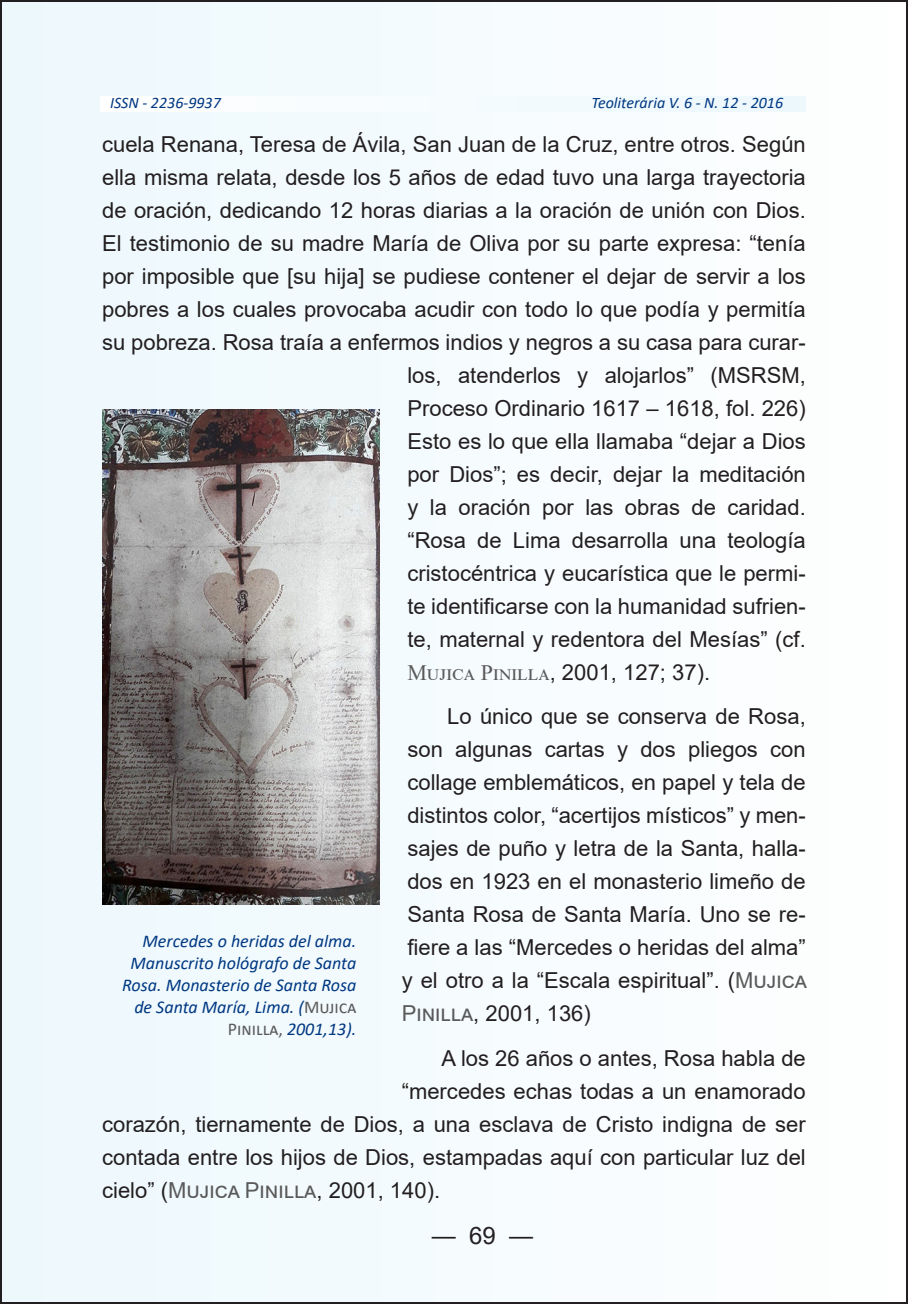
<style>
.page{position:relative;width:908px;height:1304px;background:#fff}
.page>*{position:absolute;margin:0;border:0;box-sizing:border-box;transform-origin:0 0}
.t1{font:24px "Arial";color:#231f20}
.t2{font:22px/33px "Arial";color:#231f20;text-align:justify}
.txt_legenda_img{font:italic 18px/22px "Calibri";color:#003882;text-align:right}
.t3{font:italic 16px "Calibri";color:#003882}
.s1{font-family:"Times New Roman";color:#5a5a5a}
.s2{color:#5a5a5a}
.s3{font-style:normal;color:#5a5a5a}
</style>
<div class="page">
<div style="left:1px;top:1px;width:905px;height:1302px;background:#f7fcfe"></div>
<img style="left:102px;top:409px;width:277px;height:496px">
<p class="t3" style="left:110px;top:92px;width:112px">ISSN - 2236-9937</p>
<p class="t3" style="left:591px;top:92px;width:193px">Teoliterária V. 6 - N. 12 - 2016</p>
<p class="t2" style="left:102px;top:128px;width:705px">cuela Renana, Teresa de Ávila, San Juan de la Cruz, entre otros. Según</p>
<p class="t2" style="left:102px;top:161px;width:704px">ella misma relata, desde los 5 años de edad tuvo una larga trayectoria</p>
<p class="t2" style="left:102px;top:194px;width:704px">de oración, dedicando 12 horas diarias a la oración de unión con Dios.</p>
<p class="t2" style="left:102px;top:227px;width:704px">El testimonio de su madre María de Oliva por su parte expresa: “tenía</p>
<p class="t2" style="left:102px;top:260px;width:704px">por imposible que [su hija] se pudiese contener el dejar de servir a los</p>
<p class="t2" style="left:102px;top:293px;width:704px">pobres a los cuales provocaba acudir con todo lo que podía y permitía</p>
<p class="t2" style="left:102px;top:326px;width:704px">su pobreza. Rosa traía a enfermos indios y negros a su casa para curar-</p>
<p class="t2" style="left:407px;top:359px;width:400px">los, atenderlos y alojarlos” (MSRSM,</p>
<p class="t2" style="left:407px;top:392px;width:399px">Proceso Ordinario 1617 – 1618, fol. 226)</p>
<p class="t2" style="left:407px;top:425px;width:400px">Esto es lo que ella llamaba “dejar a Dios</p>
<p class="t2" style="left:407px;top:458px;width:400px">por Dios”; es decir, dejar la meditación</p>
<p class="t2" style="left:407px;top:491px;width:399px">y la oración por las obras de caridad.</p>
<p class="t2" style="left:407px;top:524px;width:400px">“Rosa de Lima desarrolla una teología</p>
<p class="t2" style="left:407px;top:557px;width:400px">cristocéntrica y eucarística que le permi-</p>
<p class="t2" style="left:407px;top:590px;width:400px">te identificarse con la humanidad sufrien-</p>
<p class="t2" style="left:407px;top:623px;width:400px">te, maternal y redentora del Mesías” (cf.</p>
<p class="t2" style="left:407px;top:656px;width:304px"><span class="s1">Mujica Pinilla</span>, 2001, 127; 37).</p>
<p class="t2" style="left:401px;top:700px;width:406px;text-indent:45px">Lo único que se conserva de Rosa, son algunas cartas y dos pliegos con collage emblemáticos, en papel y tela de distintos color, “acertijos místicos” y men&shy;sajes de puño y letra de la Santa, halla&shy;dos en 1923 en el monasterio limeño de Santa Rosa de Santa María. Uno se re&shy;fiere a las “Mercedes o heridas del alma” y el otro a la “Escala espiritual”. (<span class="s2">Mujica Pinilla</span>, 2001, 136)</p>
<p class="t2" style="left:441px;top:1041px;width:366px">A los 26 años o antes, Rosa habla de</p>
<p class="t2" style="left:401px;top:1074px;width:405px">“mercedes echas todas a un enamorado</p>
<p class="t2" style="left:102px;top:1107px;width:705px">corazón, tiernamente de Dios, a una esclava de Cristo indigna de ser</p>
<p class="t2" style="left:102px;top:1140px;width:704px">contada entre los hijos de Dios, estampadas aquí con particular luz del</p>
<p class="t2" style="left:102px;top:1173px;width:339px">cielo” (<span class="s2">Mujica Pinilla</span>, 2001, 140).</p>
<p class="txt_legenda_img" style="left:122px;top:929px;width:235px">Mercedes o heridas del alma.<br>Manuscrito hológrafo de Santa<br>Rosa. Monasterio de Santa Rosa de Santa María, Lima. (<span class="s3">Mujica<br>Pinilla,</span> 2001,13).</p>
<p class="t1" style="left:431px;top:1218px;width:103px">— 69 —</p>
</div>
